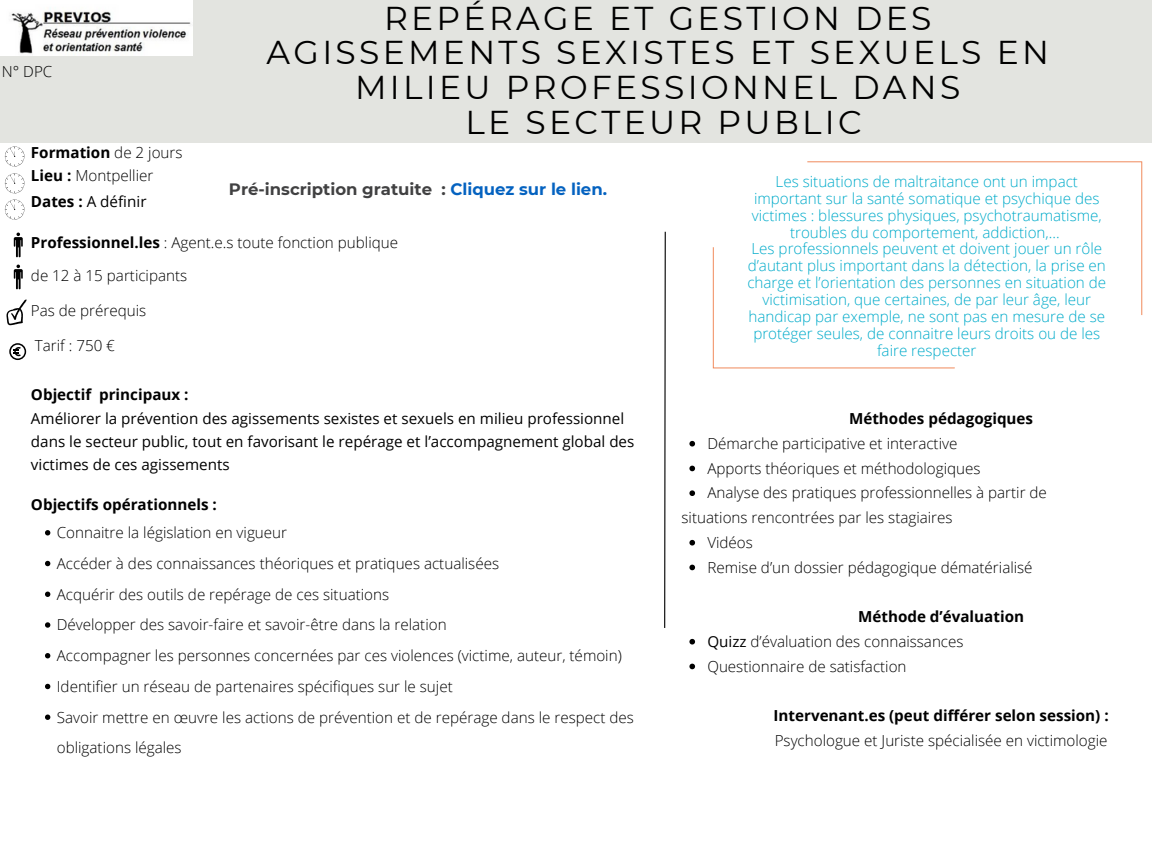
<style>
.page{position:relative;width:1152px;height:864px;background:#fff}
.page>*{position:absolute;margin:0;border:0;box-sizing:border-box;transform-origin:0 0}
.t1{font:33px/34.8px "Montserrat";letter-spacing:.1em;color:#000;text-align:center}
.t2{font:700 16.5px "Montserrat";color:#414142}
.t3{font:300 15.15px/30.8px "Open Sans";color:#000}
.t4{font:300 15.15px/16.8px "Open Sans";color:#01abca;text-align:center}
.t5{font:15.15px/23px "Open Sans";color:#000}
.t6{font:700 15.15px "Open Sans";color:#000}
.s1{font-weight:700}
.s2{color:#0462c0}
.s3{font-weight:400}
</style>
<div class="page">
<div style="left:0;top:0;width:1152px;height:143px;background:#e3e4e0"></div>
<img style="left:0;top:0;width:192px;height:55px">
<svg style="left:664px;top:231px;width:2px;height:397px"></svg>
<svg style="left:5px;top:146px;width:20px;height:21px"></svg>
<svg style="left:14px;top:233px;width:9px;height:24px"></svg>
<svg style="left:6px;top:299px;width:21px;height:26px"></svg>
<svg style="left:9px;top:343px;width:17px;height:17px"></svg>
<svg style="left:45px;top:530px;width:5px;height:5px"></svg>
<svg style="left:45px;top:561px;width:5px;height:5px"></svg>
<svg style="left:45px;top:592px;width:5px;height:5px"></svg>
<svg style="left:45px;top:622px;width:5px;height:6px"></svg>
<svg style="left:45px;top:653px;width:5px;height:5px"></svg>
<svg style="left:45px;top:684px;width:5px;height:5px"></svg>
<svg style="left:45px;top:715px;width:5px;height:5px"></svg>
<svg style="left:713px;top:247px;width:242px;height:121px"></svg>
<svg style="left:807px;top:161px;width:335px;height:154px"></svg>
<svg style="left:689px;top:441px;width:6px;height:6px"></svg>
<svg style="left:689px;top:466px;width:6px;height:5px"></svg>
<svg style="left:689px;top:490px;width:6px;height:6px"></svg>
<svg style="left:689px;top:540px;width:6px;height:6px"></svg>
<svg style="left:689px;top:565px;width:6px;height:5px"></svg>
<svg style="left:689px;top:639px;width:6px;height:6px"></svg>
<svg style="left:689px;top:664px;width:6px;height:5px"></svg>
<svg style="left:5px;top:173px;width:20px;height:47px"></svg>
<svg style="left:14px;top:265px;width:9px;height:24px"></svg>
<p class="t3" style="left:2px;top:56px;width:52px">N° DPC</p>
<h1 class="t1" style="left:267px;top:0;width:784px">REPÉRAGE ET GESTION DES<br>AGISSEMENTS SEXISTES ET SEXUELS EN<br>MILIEU PROFESSIONNEL DANS<br>LE SECTEUR PUBLIC</h1>
<p class="t3" style="left:31px;top:140px;width:153px;line-height:23.5px"><span class="s1">Formation</span> de 2 jours<br><span class="s1">Lieu :</span> Montpellier</p>
<p class="t5" style="left:31px;top:190px;width:117px"><span class="s1">Dates :</span> A définir</p>
<p class="t3" style="left:31px;top:225px;width:369px;line-height:33px"><span class="s1">Professionnel.les</span> : Agent.e.s toute fonction publique de 12 à 15 participants</p>
<p class="t3" style="left:31px;top:295px;width:117px">Pas de prérequis</p>
<p class="t3" style="left:35px;top:330px;width:82px">Tarif : 750 €</p>
<p class="t6" style="left:31px;top:384px;width:159px">Objectif principaux :</p>
<p class="t5" style="left:31px;top:407px;width:605px">Améliorer la prévention des agissements sexistes et sexuels en milieu professionnel dans le secteur public, tout en favorisant le repérage et l’accompagnement global des victimes de ces agissements</p>
<p class="t6" style="left:31px;top:494px;width:187px">Objectifs opérationnels :</p>
<p class="t3" style="left:57px;top:517px;width:579px">Connaitre la législation en vigueur<br>Accéder à des connaissances théoriques et pratiques actualisées<br>Acquérir des outils de repérage de ces situations<br>Développer des savoir-faire et savoir-être dans la relation<br>Accompagner les personnes concernées par ces violences (victime, auteur, témoin)<br>Identifier un réseau de partenaires spécifiques sur le sujet<br>Savoir mettre en œuvre les actions de prévention et de repérage dans le respect des obligations légales</p>
<p class="t2" style="left:229px;top:180px;width:380px">Pré-inscription gratuite : <span class="s2">Cliquez sur le lien.</span></p>
<p class="t4" style="left:747px;top:173px;width:360px">Les situations de maltraitance ont un impact important sur la santé somatique et psychique des victimes : blessures physiques, psychotraumatisme, troubles du comportement, addiction,...<br>Les professionnels peuvent et doivent jouer un rôle d’autant plus important dans la détection, la prise en charge et l’orientation des personnes en situation de victimisation, que certaines, de par leur âge, leur handicap par exemple, ne sont pas en mesure de se protéger seules, de connaitre leurs droits ou de les faire respecter</p>
<p class="t6" style="left:849px;top:408px;width:186px">Méthodes pédagogiques</p>
<p class="t3" style="left:707px;top:428px;width:252px">Démarche participative et interactive</p>
<p class="t3" style="left:707px;top:452px;width:275px">Apports théoriques et méthodologiques</p>
<p class="t3" style="left:707px;top:477px;width:341px">Analyse des pratiques professionnelles à partir de</p>
<p class="t3" style="left:682px;top:502px;width:273px">situations rencontrées par les stagiaires</p>
<p class="t3" style="left:707px;top:527px;width:47px">Vidéos</p>
<p class="t3" style="left:707px;top:551px;width:327px">Remise d’un dossier pédagogique dématérialisé</p>
<p class="t3" style="left:707px;top:604px;width:318px;line-height:24.8px;text-indent:151px"><span class="s1">Méthode d’évaluation<br></span><span class="s3">Quizz</span> d’évaluation des connaissances<br>Questionnaire de satisfaction</p>
<p class="t6" style="left:774px;top:705px;width:337px">Intervenant.es (peut différer selon session) :</p>
<p class="t3" style="left:775px;top:725px;width:334px">Psychologue et Juriste spécialisée en victimologie</p>
</div>
